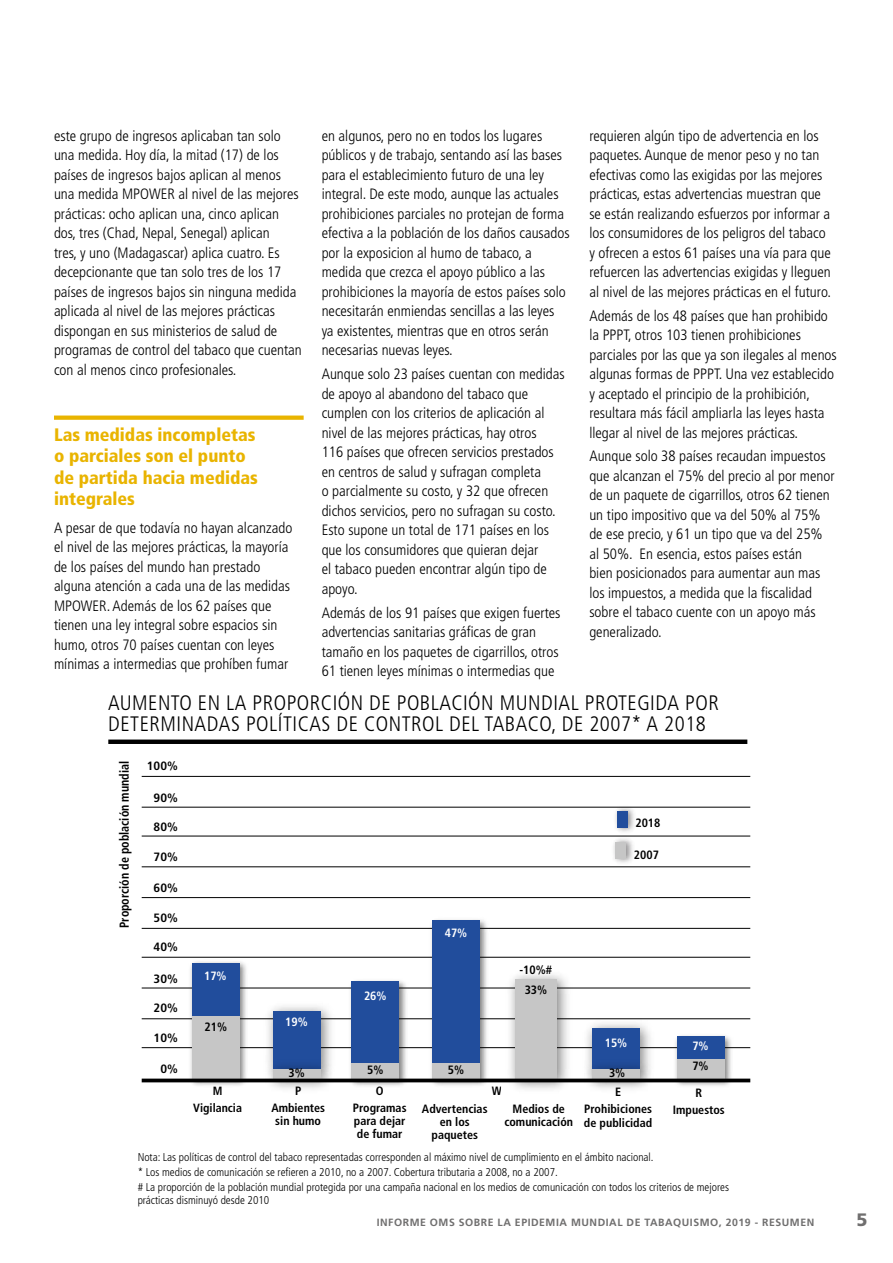
<style>
.page{position:relative;width:893px;height:1263px;background:#fff}
.page>*{position:absolute;margin:0;border:0;box-sizing:border-box;transform-origin:0 0}
.t1{font:300 condensed 20.85px/20.9px "Frutiger LT Std";letter-spacing:.025em;color:#000}
.t2{font:900 condensed 18px/21.3px "Frutiger LT Std";color:#e9b400}
.t3{font:900 18px "Frutiger LT Std";color:#706f6f}
.t4{font:300 condensed 15px/19.5px "Frutiger";color:#000}
.t5{font:700 condensed 12.9px "Frutiger LT Std";color:#000;scale:.93 1}
.t6{font:700 condensed 12px/17px "Frutiger LT Std";color:#000;text-align:center}
.t7{font:700 condensed 12px "Frutiger LT Std";color:#000;scale:1.08 1}
.t8{font:700 condensed 12px "Frutiger LT Std";color:#fff}
.t9{font:700 condensed 11.85px/16.8px "Frutiger LT Std";color:#000;text-align:center}
.t10{font:300 condensed 11.25px/15.1px "Frutiger LT Std";color:#000}
.t11{font:700 10.5px "Frutiger LT Std";letter-spacing:.05em;color:#706f6f}
</style>
<div class="page">
<div style="left:54px;top:415px;width:250px;height:5px;background:#e9b400"></div>
<div style="left:108px;top:739px;width:639px;height:5px;background:#000"></div>
<hr style="left:142px;top:1047px;width:608px;height:1px;background:#000">
<hr style="left:142px;top:1018px;width:608px;height:1px;background:#000">
<hr style="left:142px;top:988px;width:608px;height:1px;background:#000">
<hr style="left:142px;top:957px;width:608px;height:1px;background:#000">
<hr style="left:142px;top:928px;width:608px;height:1px;background:#000">
<hr style="left:142px;top:897px;width:608px;height:1px;background:#000">
<hr style="left:142px;top:866px;width:608px;height:1px;background:#000">
<hr style="left:142px;top:836px;width:608px;height:1px;background:#000">
<hr style="left:142px;top:807px;width:608px;height:1px;background:#000">
<hr style="left:142px;top:776px;width:608px;height:1px;background:#000">
<img style="left:611px;top:806px;width:28px;height:26px">
<div style="left:617px;top:811px;width:10px;height:16px;background:#214d9c"></div>
<img style="left:610px;top:835px;width:27px;height:28px">
<div style="left:615px;top:842px;width:11px;height:16px;background:#c6c6c6"></div>
<img style="left:187px;top:961px;width:64px;height:125px">
<div style="left:192px;top:1015px;width:48px;height:63px;background:#c6c6c6"></div>
<div style="left:192px;top:963px;width:48px;height:52px;background:#214d9c"></div>
<img style="left:259px;top:1006px;width:80px;height:50px">
<div style="left:273px;top:1011px;width:47px;height:58px;background:#214d9c"></div>
<img style="left:259px;top:1056px;width:80px;height:33px">
<div style="left:273px;top:1069px;width:47px;height:9px;background:#c6c6c6"></div>
<img style="left:346px;top:980px;width:64px;height:106px">
<div style="left:352px;top:982px;width:47px;height:81px;background:#214d9c"></div>
<div style="left:352px;top:1063px;width:47px;height:15px;background:#c6c6c6"></div>
<img style="left:579px;top:1018px;width:80px;height:38px">
<div style="left:592px;top:1028px;width:48px;height:43px;background:#214d9c"></div>
<img style="left:671px;top:1035px;width:64px;height:51px">
<div style="left:677px;top:1037px;width:47px;height:22px;background:#214d9c"></div>
<div style="left:677px;top:1059px;width:47px;height:19px;background:#c6c6c6"></div>
<img style="left:426px;top:919px;width:65px;height:167px">
<div style="left:432px;top:1063px;width:48px;height:15px;background:#c6c6c6"></div>
<div style="left:432px;top:920px;width:48px;height:143px;background:#214d9c"></div>
<img style="left:579px;top:1056px;width:80px;height:33px">
<div style="left:592px;top:1069px;width:48px;height:9px;background:#c6c6c6"></div>
<img style="left:502px;top:974px;width:74px;height:116px">
<div style="left:515px;top:979px;width:42px;height:99px;background:#c6c6c6"></div>
<svg style="left:142px;top:1078px;width:608px;height:4px;background:#212121"></svg>
<p class="t4" style="left:54px;top:126px;width:249px">este grupo de ingresos aplicaban tan solo una medida. Hoy día, la mitad (17) de los países de ingresos bajos aplican al menos una medida MPOWER al nivel de las mejores prácticas: ocho aplican una, cinco aplican dos, tres (Chad, Nepal, Senegal) aplican<br>tres, y uno (Madagascar) aplica cuatro. Es decepcionante que tan solo tres de los 17 países de ingresos bajos sin ninguna medida aplicada al nivel de las mejores prácticas dispongan en sus ministerios de salud de programas de control del tabaco que cuentan con al menos cinco profesionales.</p>
<p class="t2" style="left:54px;top:424px;width:205px">Las medidas incompletas o parciales son el punto de partida hacia medidas integrales</p>
<p class="t4" style="left:54px;top:518px;width:240px">A pesar de que todavía no hayan alcanzado el nivel de las mejores prácticas, la mayoría de los países del mundo han prestado alguna atención a cada una de las medidas MPOWER. Además de los 62 países que tienen una ley integral sobre espacios sin humo, otros 70 países cuentan con leyes mínimas a intermedias que prohíben fumar</p>
<p class="t4" style="left:322px;top:126px;width:250px">en algunos, pero no en todos los lugares públicos y de trabajo, sentando así las bases para el establecimiento futuro de una ley integral. De este modo, aunque las actuales prohibiciones parciales no protejan de forma efectiva a la población de los daños causados por la exposicion al humo de tabaco, a medida que crezca el apoyo público a las prohibiciones la mayoría de estos países solo necesitarán enmiendas sencillas a las leyes ya existentes, mientras que en otros serán necesarias nuevas leyes.</p>
<p class="t4" style="left:322px;top:364px;width:245px">Aunque solo 23 países cuentan con medidas de apoyo al abandono del tabaco que cumplen con los criterios de aplicación al nivel de las mejores prácticas, hay otros<br>116 países que ofrecen servicios prestados en centros de salud y sufragan completa<br>o parcialmente su costo, y 32 que ofrecen dichos servicios, pero no sufragan su costo.<br>Esto supone un total de 171 países en los que los consumidores que quieran dejar<br>el tabaco pueden encontrar algún tipo de apoyo.</p>
<p class="t4" style="left:322px;top:603px;width:240px">Además de los 91 países que exigen fuertes advertencias sanitarias gráficas de gran tamaño en los paquetes de cigarrillos, otros 61 tienen leyes mínimas o intermedias que</p>
<p class="t4" style="left:589px;top:126px;width:243px">requieren algún tipo de advertencia en los paquetes. Aunque de menor peso y no tan efectivas como las exigidas por las mejores prácticas, estas advertencias muestran que se están realizando esfuerzos por informar a los consumidores de los peligros del tabaco y ofrecen a estos 61 países una vía para que refuercen las advertencias exigidas y lleguen al nivel de las mejores prácticas en el futuro.</p>
<p class="t4" style="left:589px;top:306px;width:249px">Además de los 48 países que han prohibido la PPPT, otros 103 tienen prohibiciones parciales por las que ya son ilegales al menos algunas formas de PPPT. Una vez establecido y aceptado el principio de la prohibición, resultara más fácil ampliarla las leyes hasta llegar al nivel de las mejores prácticas.</p>
<p class="t4" style="left:589px;top:447px;width:247px">Aunque solo 38 países recaudan impuestos que alcanzan el 75% del precio al por menor de un paquete de cigarrillos, otros 62 tienen un tipo impositivo que va del 50% al 75% de ese precio, y 61 un tipo que va del 25% al 50%. En esencia, estos países están<br>bien posicionados para aumentar aun mas los impuestos, a medida que la fiscalidad sobre el tabaco cuente con un apoyo más generalizado.</p>
<h1 class="t1" style="left:108px;top:693px;width:612px">AUMENTO EN LA PROPORCIÓN DE POBLACIÓN MUNDIAL PROTEGIDA POR<br>DETERMINADAS POLÍTICAS DE CONTROL DEL TABACO, DE 2007* A 2018</h1>
<p class="t5" style="left:117px;top:928px;width:181px;rotate:-90deg">Proporción de población mundial</p>
<p class="t7" style="left:147px;top:759px;width:30px">100%</p>
<p class="t7" style="left:154px;top:790px;width:24px">90%</p>
<p class="t6" style="left:635px;top:814px;width:27px">2018</p>
<p class="t6" style="left:634px;top:846px;width:27px">2007</p>
<p class="t7" style="left:154px;top:820px;width:24px">80%</p>
<p class="t7" style="left:154px;top:849px;width:24px">70%</p>
<p class="t7" style="left:154px;top:881px;width:24px">60%</p>
<p class="t7" style="left:154px;top:910px;width:24px">50%</p>
<p class="t8" style="left:445px;top:926px;width:24px">47%</p>
<p class="t7" style="left:154px;top:940px;width:24px">40%</p>
<p class="t7" style="left:154px;top:972px;width:24px">30%</p>
<p class="t7" style="left:154px;top:1001px;width:24px">20%</p>
<p class="t7" style="left:154px;top:1031px;width:24px">10%</p>
<p class="t7" style="left:160px;top:1062px;width:18px">0%</p>
<p class="t8" style="left:204px;top:968px;width:24px">17%</p>
<p class="t6" style="left:205px;top:1019px;width:24px">21%</p>
<p class="t9" style="left:193px;top:1083px;width:50px">M<br>Vigilancia</p>
<p class="t8" style="left:285px;top:1015px;width:24px">19%</p>
<p class="t6" style="left:288px;top:1065px;width:18px">3%</p>
<p class="t6" style="left:271px;top:1082px;width:55px">P<br>Ambientes</p>
<p class="t6" style="left:275px;top:1112px;width:47px">sin humo</p>
<p class="t8" style="left:364px;top:988px;width:24px">26%</p>
<p class="t6" style="left:367px;top:1061px;width:18px">5%</p>
<p class="t6" style="left:353px;top:1082px;width:55px">O<br>Programas</p>
<p class="t6" style="left:354px;top:1114px;width:53px;line-height:13.2px;text-align:left">para dejar de fumar</p>
<p class="t6" style="left:519px;top:960px;width:34px;line-height:20px">-10%#<br>33%</p>
<p class="t6" style="left:448px;top:1061px;width:18px">5%</p>
<p class="t6" style="left:492px;top:1082px;width:12px">W</p>
<p class="t6" style="left:422px;top:1102px;width:67px;line-height:13.2px">Advertencias en los paquetes</p>
<p class="t6" style="left:504px;top:1102px;width:70px;line-height:13.2px">Medios de comunicación</p>
<p class="t8" style="left:605px;top:1035px;width:24px">15%</p>
<p class="t6" style="left:609px;top:1065px;width:18px">3%</p>
<p class="t6" style="left:584px;top:1084px;width:69px">E<br>Prohibiciones</p>
<p class="t6" style="left:584px;top:1114px;width:70px">de publicidad</p>
<p class="t8" style="left:692px;top:1039px;width:18px">7%</p>
<p class="t6" style="left:692px;top:1057px;width:18px">7%</p>
<p class="t6" style="left:673px;top:1084px;width:53px">R<br>Impuestos</p>
<p class="t10" style="left:138px;top:1149px;width:593px">Nota: Las políticas de control del tabaco representadas corresponden al máximo nivel de cumplimiento en el ámbito nacional.<br>* Los medios de comunicación se refieren a 2010, no a 2007. Cobertura tributaria a 2008, no a 2007.<br># La proporción de la población mundial protegida por una campaña nacional en los medios de comunicación con todos los criterios de mejores</p>
<p class="t10" style="left:138px;top:1193px;width:133px">prácticas disminuyó desde 2010</p>
<p class="t11" style="left:377px;top:1216px;width:439px">INFORME OMS SOBRE LA EPIDEMIA MUNDIAL DE TABAQUISMO, 2019 - RESUMEN</p>
<p class="t3" style="left:856px;top:1208px;width:13px">5</p>
</div>
